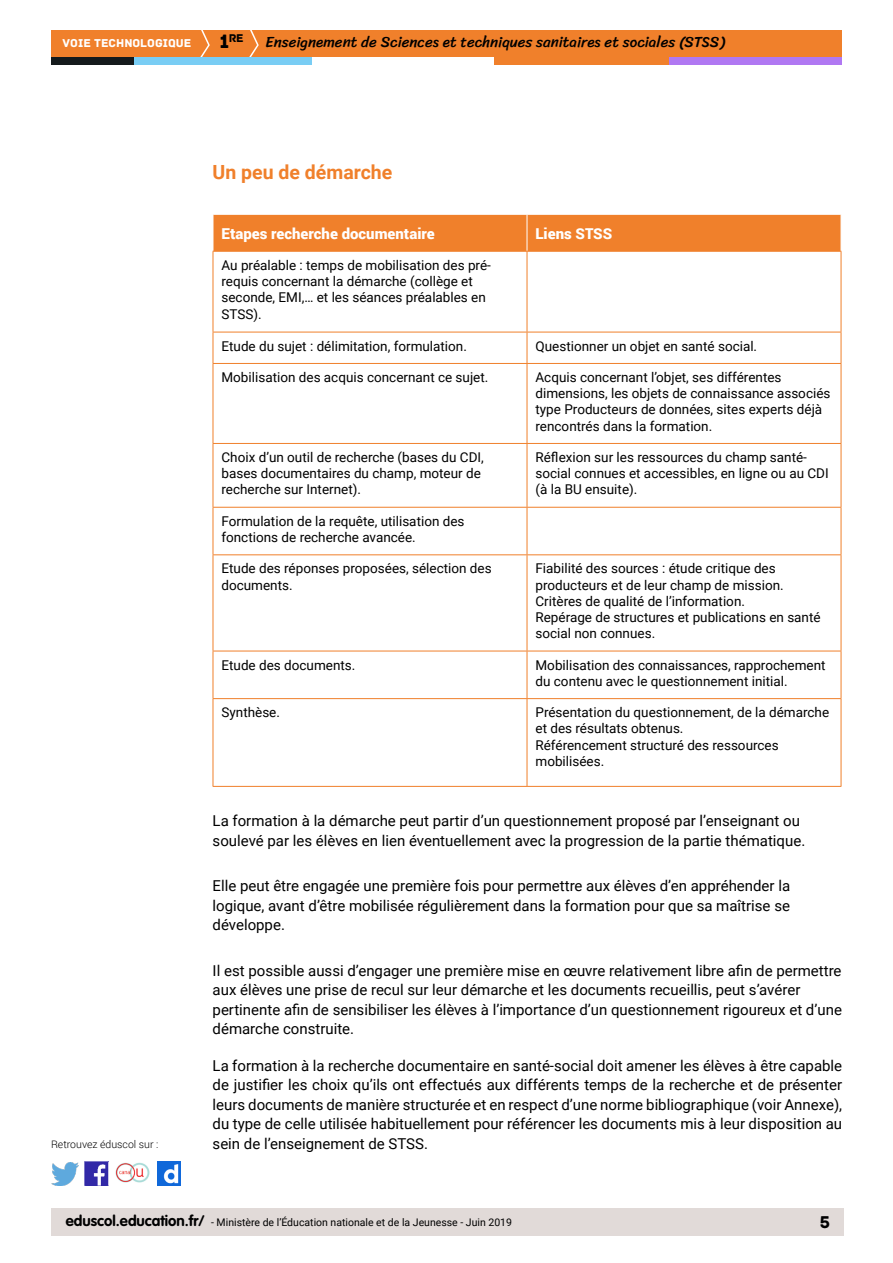
<style>
.page{position:relative;width:893px;height:1263px;background:#fff}
.page>*{position:absolute;margin:0;border:0;box-sizing:border-box;transform-origin:0 0}
.t1{font:700 19.5px "Roboto";color:#f0802b}
.t2{font:18px "Archive";color:#000}
.t3{font:15px/19.5px "Roboto";color:#000}
.t4{font:15px "Sriracha";color:#000}
.t5{font:900 15px "Roboto";color:#fff}
.t6{font:13.5px/16.2px "Roboto";color:#000}
.t7{font:12px "Archive";color:#fff}
.t8{font:11.85px "Archive";color:#000}
.t9{font:10.5px "Roboto";color:#000}
.t10{font:300 10.5px "Roboto";color:#000}
.s1{font-size:20.4px}
.s2{font-family:"VAG Rounded Std";font-weight:700;font-size:15px}
</style>
<div class="page">
<div style="left:51px;top:1209px;width:792px;height:27px;background:#e1dad8"></div>
<img style="left:85px;top:1162px;width:23px;height:23px">
<img style="left:51px;top:1163px;width:28px;height:22px">
<img style="left:158px;top:1162px;width:22px;height:23px">
<img style="left:115px;top:1162px;width:35px;height:21px">
<div style="left:51px;top:30px;width:791px;height:27px;background:#f0802b"></div>
<svg style="left:200px;top:30px;width:10px;height:27px"></svg>
<svg style="left:249px;top:30px;width:10px;height:27px"></svg>
<div style="left:133px;top:57px;width:179px;height:8px;background:#79cdf4"></div>
<div style="left:51px;top:57px;width:82px;height:8px;background:#141a1c"></div>
<div style="left:667px;top:57px;width:175px;height:8px;background:#b078f2"></div>
<div style="left:494px;top:57px;width:175px;height:8px;background:#f0802b"></div>
<div style="left:214px;top:215px;width:627px;height:36px;background:#f0802b"></div>
<svg style="left:214px;top:252px;width:627px;height:534px"></svg>
<hr style="left:527px;top:215px;width:1px;height:36px;background:#fff">
<hr style="left:213px;top:252px;width:1px;height:80px;background:#f0802b">
<hr style="left:527px;top:252px;width:1px;height:80px;background:#f0802b">
<hr style="left:841px;top:252px;width:1px;height:80px;background:#f0802b">
<hr style="left:213px;top:332px;width:314px;height:1px;background:#f0802b">
<hr style="left:213px;top:332px;width:1px;height:31px;background:#f0802b">
<hr style="left:527px;top:332px;width:314px;height:1px;background:#f0802b">
<hr style="left:527px;top:332px;width:1px;height:31px;background:#f0802b">
<hr style="left:841px;top:332px;width:1px;height:31px;background:#f0802b">
<hr style="left:213px;top:363px;width:314px;height:1px;background:#f0802b">
<hr style="left:213px;top:364px;width:1px;height:79px;background:#f0802b">
<hr style="left:527px;top:363px;width:314px;height:1px;background:#f0802b">
<hr style="left:527px;top:364px;width:1px;height:79px;background:#f0802b">
<hr style="left:841px;top:364px;width:1px;height:79px;background:#f0802b">
<hr style="left:213px;top:443px;width:314px;height:1px;background:#f0802b">
<hr style="left:213px;top:444px;width:1px;height:63px;background:#f0802b">
<hr style="left:527px;top:443px;width:314px;height:1px;background:#f0802b">
<hr style="left:527px;top:444px;width:1px;height:63px;background:#f0802b">
<hr style="left:841px;top:444px;width:1px;height:63px;background:#f0802b">
<hr style="left:213px;top:507px;width:314px;height:1px;background:#f0802b">
<hr style="left:213px;top:508px;width:1px;height:46px;background:#f0802b">
<hr style="left:527px;top:507px;width:314px;height:1px;background:#f0802b">
<hr style="left:527px;top:508px;width:1px;height:46px;background:#f0802b">
<hr style="left:841px;top:508px;width:1px;height:46px;background:#f0802b">
<hr style="left:213px;top:554px;width:314px;height:1px;background:#f0802b">
<hr style="left:213px;top:555px;width:1px;height:96px;background:#f0802b">
<hr style="left:527px;top:554px;width:314px;height:1px;background:#f0802b">
<hr style="left:527px;top:555px;width:1px;height:96px;background:#f0802b">
<hr style="left:841px;top:555px;width:1px;height:96px;background:#f0802b">
<hr style="left:213px;top:651px;width:314px;height:1px;background:#f0802b">
<hr style="left:213px;top:651px;width:1px;height:47px;background:#f0802b">
<hr style="left:527px;top:651px;width:314px;height:1px;background:#f0802b">
<hr style="left:527px;top:651px;width:1px;height:47px;background:#f0802b">
<hr style="left:841px;top:651px;width:1px;height:47px;background:#f0802b">
<hr style="left:213px;top:698px;width:314px;height:1px;background:#f0802b">
<hr style="left:213px;top:699px;width:1px;height:87px;background:#f0802b">
<hr style="left:527px;top:698px;width:314px;height:1px;background:#f0802b">
<hr style="left:527px;top:699px;width:1px;height:87px;background:#f0802b">
<hr style="left:841px;top:699px;width:1px;height:87px;background:#f0802b">
<hr style="left:213px;top:786px;width:314px;height:1px;background:#f0802b">
<hr style="left:527px;top:786px;width:314px;height:1px;background:#f0802b">
<hr style="left:213px;top:251px;width:314px;height:1px;background:#f0802b">
<hr style="left:527px;top:251px;width:314px;height:1px;background:#f0802b">
<p class="t8" style="left:220px;top:31px;width:25px"><span class="s1">1</span>re</p>
<p class="t7" style="left:63px;top:36px;width:130px">VOIE TECHNOLOGIQUE</p>
<p class="t4" style="left:265px;top:33px;width:461px">Enseignement de Sciences et techniques sanitaires et sociales (STSS)</p>
<h1 class="t1" style="left:213px;top:159px;width:181px">Un peu de démarche</h1>
<p class="t10" style="left:51px;top:1137px;width:109px">Retrouvez éduscol sur :</p>
<p class="t5" style="left:221px;top:223px;width:215px">Etapes recherche documentaire</p>
<p class="t5" style="left:535px;top:223px;width:78px">Liens STSS</p>
<p class="t6" style="left:221px;top:256px;width:271px">Au préalable : temps de mobilisation des pré&shy;requis concernant la démarche (collège et seconde, EMI,… et les séances préalables en STSS).</p>
<p class="t6" style="left:221px;top:337px;width:247px">Etude du sujet : délimitation, formulation.</p>
<p class="t6" style="left:535px;top:337px;width:223px">Questionner un objet en santé social.</p>
<p class="t6" style="left:221px;top:369px;width:268px">Mobilisation des acquis concernant ce sujet.</p>
<p class="t6" style="left:535px;top:369px;width:296px">Acquis concernant l’objet, ses différentes dimensions, les objets de connaissance associés type Producteurs de données, sites experts déjà rencontrés dans la formation.</p>
<p class="t6" style="left:221px;top:449px;width:264px">Choix d’un outil de recherche (bases du CDI, bases documentaires du champ, moteur de recherche sur Internet).</p>
<p class="t6" style="left:535px;top:449px;width:295px">Réflexion sur les ressources du champ santé&shy;social connues et accessibles, en ligne ou au CDI (à la BU ensuite).</p>
<p class="t6" style="left:221px;top:512px;width:245px">Formulation de la requête, utilisation des fonctions de recherche avancée.</p>
<p class="t6" style="left:221px;top:560px;width:272px">Etude des réponses proposées, sélection des documents.</p>
<p class="t6" style="left:535px;top:560px;width:287px">Fiabilité des sources : étude critique des producteurs et de leur champ de mission.<br>Critères de qualité de l’information.<br>Repérage de structures et publications en santé social non connues.</p>
<p class="t6" style="left:221px;top:656px;width:135px">Etude des documents.</p>
<p class="t6" style="left:535px;top:656px;width:292px">Mobilisation des connaissances, rapprochement du contenu avec le questionnement initial.</p>
<p class="t6" style="left:221px;top:704px;width:60px">Synthèse.</p>
<p class="t6" style="left:535px;top:704px;width:295px">Présentation du questionnement, de la démarche et des résultats obtenus.<br>Référencement structuré des ressources mobilisées.</p>
<p class="t3" style="left:213px;top:811px;width:594px">La formation à la démarche peut partir d’un questionnement proposé par l’enseignant ou soulevé par les élèves en lien éventuellement avec la progression de la partie thématique.</p>
<p class="t3" style="left:213px;top:876px;width:579px;text-align:justify">Elle peut être engagée une première fois pour permettre aux élèves d’en appréhender la logique, avant d’être mobilisée régulièrement dans la formation pour que sa maîtrise se développe.</p>
<p class="t3" style="left:213px;top:960px;width:631px">Il est possible aussi d’engager une première mise en œuvre relativement libre afin de permettre aux élèves une prise de recul sur leur démarche et les documents recueillis, peut s’avérer pertinente afin de sensibiliser les élèves à l’importance d’un questionnement rigoureux et d’une démarche construite.</p>
<p class="t3" style="left:213px;top:1055px;width:631px;text-align:justify">La formation à la recherche documentaire en santé-social doit amener les élèves à être capable de justifier les choix qu’ils ont effectués aux différents temps de la recherche et de présenter leurs documents de manière structurée et en respect d’une norme bibliographique (voir Annexe), du type de celle utilisée habituellement pour référencer les documents mis à leur disposition au sein de l’enseignement de STSS.</p>
<p class="t9" style="left:66px;top:1215px;width:448px"><span class="s2">eduscol.education.fr/</span> - Ministère de l’Éducation nationale et de la Jeunesse - Juin 2019</p>
<h2 class="t2" style="left:820px;top:1211px;width:12px">5</h2>
</div>
